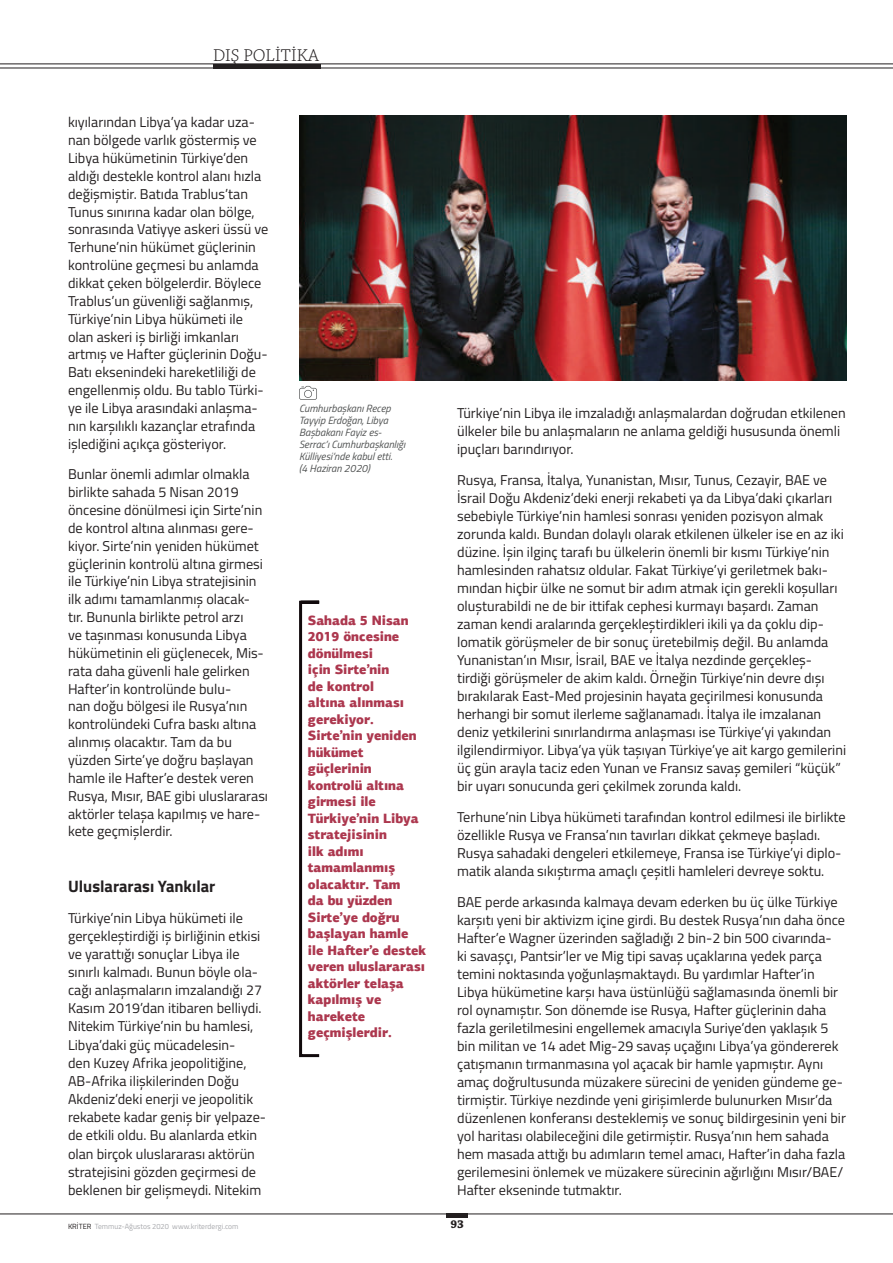
<style>
.page{position:relative;width:893px;height:1263px;background:#fff}
.page>*{position:absolute;margin:0;border:0;box-sizing:border-box;transform-origin:0 0}
.t1{font:300 18px "Chaparral Pro";letter-spacing:.01em;color:#231f20}
.t2{font:700 16.5px "Titillium Web";color:#231f20}
.t3{font:14.25px/17.9px "Titillium Web";color:#231f20}
.t4{font:900 13.5px/16.5px "PF Agora Sans Pro";color:#ac374e;scale:.95 1}
.t5{font:700 12px "Chaparral Pro";color:#231f20}
.t6{font:italic 10.5px/12px "Titillium Web";color:#505252}
.t7{font:7.5px "Titillium Web";color:#a8a9ad}
.s1{color:#231f20}
</style>
<div class="page">
<svg style="left:299px;top:600px;width:21px;height:458px"></svg>
<svg style="left:299px;top:386px;width:18px;height:14px"></svg>
<img style="left:299px;top:116px;width:547px;height:265px">
<hr style="left:446px;top:1214px;width:22px;height:4px;background:#231f20">
<hr style="left:0;top:1214px;width:893px;height:1px;background:#231f20">
<hr style="left:0;top:64px;width:893px;height:1px;background:#231f20">
<hr style="left:0;top:68px;width:893px;height:1px;background:#231f20">
<hr style="left:213px;top:64px;width:108px;height:4px;background:#231f20">
<p class="t1" style="left:213px;top:45px;width:107px">DIŞ POLİTİKA</p>
<p class="t3" style="left:68px;top:112px;width:202px">kıyılarından Libya’ya kadar uza&shy;nan bölgede varlık göstermiş ve Libya hükümetinin Türkiye’den aldığı destekle kontrol alanı hızla değişmiştir. Batıda Trablus’tan Tunus sınırına kadar olan bölge, sonrasında Vatiyye askeri üssü ve Terhune’nin hükümet güçlerinin kontrolüne geçmesi bu anlamda dikkat çeken bölgelerdir. Böylece Trablus’un güvenliği sağlanmış, Türkiye’nin Libya hükümeti ile olan askeri iş birliği imkanları artmış ve Hafter güçlerinin Doğu-Batı eksenindeki hareketliliği de engellenmiş oldu. Bu tablo Türki&shy;ye ile Libya arasındaki anlaşma&shy;nın karşılıklı kazançlar etrafında işlediğini açıkça gösteriyor.</p>
<p class="t3" style="left:68px;top:465px;width:202px">Bunlar önemli adımlar olmakla birlikte sahada 5 Nisan 2019 öncesine dönülmesi için Sirte’nin de kontrol altına alınması gere&shy;kiyor. Sirte’nin yeniden hükümet güçlerinin kontrolü altına girmesi ile Türkiye’nin Libya stratejisinin ilk adımı tamamlanmış olacak&shy;tır. Bununla birlikte petrol arzı<br>ve taşınması konusunda Libya hükümetinin eli güçlenecek, Mis&shy;rata daha güvenli hale gelirken<br>Hafter’in kontrolünde bulu-<br>nan doğu bölgesi ile Rusya’nın kontrolündeki Cufra baskı altına alınmış olacaktır. Tam da bu yüzden Sirte’ye doğru başlayan hamle ile Hafter’e destek veren<br>Rusya, Mısır, BAE gibi uluslararası aktörler telaşa kapılmış ve hare&shy;kete geçmişlerdir.</p>
<p class="t2" style="left:68px;top:873px;width:149px">Uluslararası Yankılar</p>
<p class="t3" style="left:68px;top:908px;width:200px">Türkiye’nin Libya hükümeti ile gerçekleştirdiği iş birliğinin etkisi ve yarattığı sonuçlar Libya ile sınırlı kalmadı. Bunun böyle ola&shy;cağı anlaşmaların imzalandığı 27<br>Kasım 2019’dan itibaren belliydi.<br>Nitekim Türkiye’nin bu hamlesi, Libya’daki güç mücadelesin-<br>den Kuzey Afrika jeopolitiğine, AB-Afrika ilişkilerinden Doğu Akdeniz’deki enerji ve jeopolitik rekabete kadar geniş bir yelpaze&shy;de etkili oldu. Bu alanlarda etkin olan birçok uluslararası aktörün stratejisini gözden geçirmesi de beklenen bir gelişmeydi. Nitekim</p>
<p class="t7" style="left:68px;top:1221px;width:172px"><span class="s1">KRİTER</span> Temmuz-Ağustos 2020 www.kriterdergi.com</p>
<p class="t6" style="left:299px;top:402px;width:108px">Cumhurbaşkanı Recep<br>Tayyip Erdoğan, Libya<br>Başbakanı Fayiz es-<br>Serrac’ı Cumhurbaşkanlığı<br>Külliyesi’nde kabul etti.<br>(4 Haziran 2020)</p>
<p class="t4" style="left:308px;top:612px;width:126px">Sahada 5 Nisan<br>2019 öncesine dönülmesi<br>için Sirte’nin<br>de kontrol<br>altına alınması gerekiyor.<br>Sirte’nin yeniden hükümet güçlerinin kontrolü altına girmesi ile<br>Türkiye’nin Libya stratejisinin<br>ilk adımı tamamlanmış olacaktır. Tam<br>da bu yüzden<br>Sirte’ye doğru başlayan hamle ile Hafter’e destek veren uluslararası aktörler telaşa kapılmış ve harekete geçmişlerdir.</p>
<p class="t3" style="left:457px;top:403px;width:390px">Türkiye’nin Libya ile imzaladığı anlaşmalardan doğrudan etkilenen ülkeler bile bu anlaşmaların ne anlama geldiği hususunda önemli ipuçları barındırıyor.</p>
<p class="t3" style="left:457px;top:470px;width:391px">Rusya, Fransa, İtalya, Yunanistan, Mısır, Tunus, Cezayir, BAE ve İsrail Doğu Akdeniz’deki enerji rekabeti ya da Libya’daki çıkarları sebebiyle Türkiye’nin hamlesi sonrası yeniden pozisyon almak zorunda kaldı. Bundan dolaylı olarak etkilenen ülkeler ise en az iki düzine. İşin ilginç tarafı bu ülkelerin önemli bir kısmı Türkiye’nin hamlesinden rahatsız oldular. Fakat Türkiye’yi geriletmek bakı&shy;mından hiçbir ülke ne somut bir adım atmak için gerekli koşulları oluşturabildi ne de bir ittifak cephesi kurmayı başardı. Zaman zaman kendi aralarında gerçekleştirdikleri ikili ya da çoklu dip&shy;lomatik görüşmeler de bir sonuç üretebilmiş değil. Bu anlamda Yunanistan’ın Mısır, İsrail, BAE ve İtalya nezdinde gerçekleş&shy;tirdiği görüşmeler de akim kaldı. Örneğin Türkiye’nin devre dışı bırakılarak East-Med projesinin hayata geçirilmesi konusunda herhangi bir somut ilerleme sağlanamadı. İtalya ile imzalanan deniz yetkilerini sınırlandırma anlaşması ise Türkiye’yi yakından ilgilendirmiyor. Libya’ya yük taşıyan Türkiye’ye ait kargo gemilerini üç gün arayla taciz eden Yunan ve Fransız savaş gemileri “küçük” bir uyarı sonucunda geri çekilmek zorunda kaldı.</p>
<p class="t3" style="left:457px;top:807px;width:390px">Terhune’nin Libya hükümeti tarafından kontrol edilmesi ile birlikte özellikle Rusya ve Fransa’nın tavırları dikkat çekmeye başladı.<br>Rusya sahadaki dengeleri etkilemeye, Fransa ise Türkiye’yi diplo&shy;matik alanda sıkıştırma amaçlı çeşitli hamleleri devreye soktu.</p>
<p class="t3" style="left:457px;top:892px;width:390px">BAE perde arkasında kalmaya devam ederken bu üç ülke Türkiye karşıtı yeni bir aktivizm içine girdi. Bu destek Rusya’nın daha önce Hafter’e Wagner üzerinden sağladığı 2 bin-2 bin 500 civarında-<br>ki savaşçı, Pantsir’ler ve Mig tipi savaş uçaklarına yedek parça temini noktasında yoğunlaşmaktaydı. Bu yardımlar Hafter’in Libya hükümetine karşı hava üstünlüğü sağlamasında önemli bir rol oynamıştır. Son dönemde ise Rusya, Hafter güçlerinin daha fazla geriletilmesini engellemek amacıyla Suriye’den yaklaşık 5 bin militan ve 14 adet Mig-29 savaş uçağını Libya’ya göndererek çatışmanın tırmanmasına yol açacak bir hamle yapmıştır. Aynı amaç doğrultusunda müzakere sürecini de yeniden gündeme ge&shy;tirmiştir. Türkiye nezdinde yeni girişimlerde bulunurken Mısır’da düzenlenen konferansı desteklemiş ve sonuç bildirgesinin yeni bir yol haritası olabileceğini dile getirmiştir. Rusya’nın hem sahada hem masada attığı bu adımların temel amacı, Hafter’in daha fazla gerilemesini önlemek ve müzakere sürecinin ağırlığını Mısır/BAE/ Hafter ekseninde tutmaktır.</p>
<p class="t5" style="left:450px;top:1217px;width:15px">93</p>
</div>
